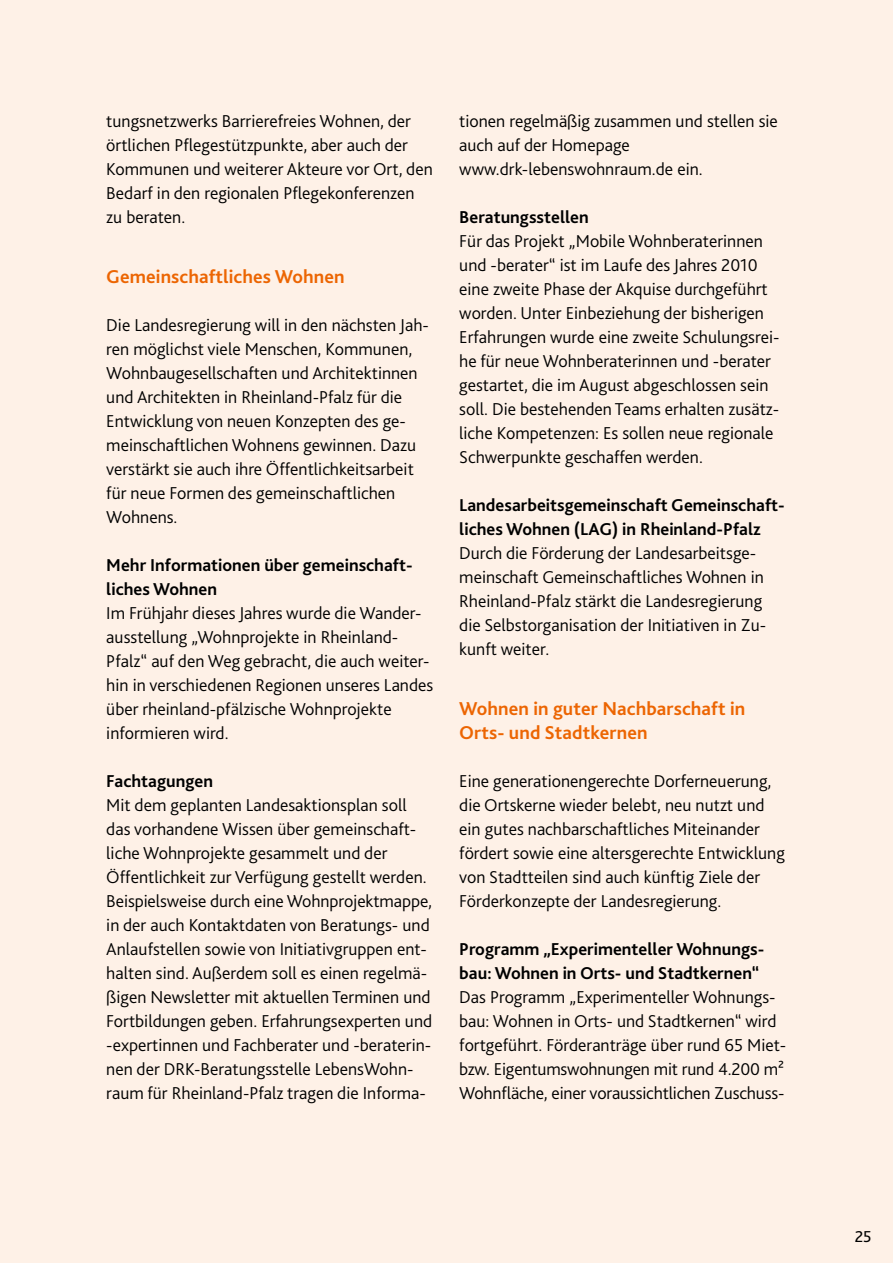
<style>
.page{position:relative;width:893px;height:1263px;background:#fef1e7}
.page>*{position:absolute;margin:0;border:0;box-sizing:border-box;transform-origin:0 0}
.t1{font:700 19.5px/24px "Bliss 2";letter-spacing:.005em;color:#ec6502}
.t2{font:300 18px/24px "Bliss 2";color:#000}
.t3{font:700 18px/24px "Bliss 2";color:#000}
.t4{font:16.5px "Bliss 2";color:#000}
</style>
<div class="page">
<p class="t2" style="left:106px;top:108px;width:328px">tungsnetzwerks Barrierefreies Wohnen, der örtlichen Pflegestützpunkte, aber auch der Kommunen und weiterer Akteure vor Ort, den Bedarf in den regionalen Pflegekonferenzen zu beraten.</p>
<p class="t1" style="left:106px;top:264px;width:240px">Gemeinschaftliches Wohnen</p>
<p class="t2" style="left:106px;top:312px;width:324px">Die Landesregierung will in den nächsten Jah&shy;ren möglichst viele Menschen, Kommunen, Wohnbaugesellschaften und Architektinnen und Architekten in Rheinland-Pfalz für die Entwicklung von neuen Konzepten des ge&shy;meinschaftlichen Wohnens gewinnen. Dazu verstärkt sie auch ihre Öffentlichkeitsarbeit für neue Formen des gemeinschaftlichen Wohnens.</p>
<p class="t3" style="left:106px;top:552px;width:306px">Mehr Informationen über gemeinschaft&shy;liches Wohnen</p>
<p class="t2" style="left:106px;top:600px;width:329px">Im Frühjahr dieses Jahres wurde die Wander&shy;ausstellung „Wohnprojekte in Rheinland-Pfalz“ auf den Weg gebracht, die auch weiter&shy;hin in verschiedenen Regionen unseres Landes über rheinland-pfälzische Wohnprojekte informieren wird.</p>
<p class="t3" style="left:106px;top:768px;width:108px">Fachtagungen</p>
<p class="t2" style="left:106px;top:792px;width:327px">Mit dem geplanten Landesaktionsplan soll das vorhandene Wissen über gemeinschaft&shy;liche Wohnprojekte gesammelt und der Öffentlichkeit zur Verfügung gestellt werden.<br>Beispielsweise durch eine Wohnprojektmappe, in der auch Kontaktdaten von Beratungs- und Anlaufstellen sowie von Initiativgruppen ent&shy;halten sind. Außerdem soll es einen regelmä&shy;ßigen Newsletter mit aktuellen Terminen und Fortbildungen geben. Erfahrungsexperten und -expertinnen und Fachberater und -beraterin&shy;nen der DRK-Beratungsstelle LebensWohn&shy;raum für Rheinland-Pfalz tragen die Informa-</p>
<p class="t2" style="left:459px;top:108px;width:320px">tionen regelmäßig zusammen und stellen sie auch auf der Homepage www.drk-lebenswohnraum.de ein.</p>
<p class="t3" style="left:459px;top:204px;width:131px">Beratungsstellen</p>
<p class="t2" style="left:459px;top:228px;width:322px">Für das Projekt „Mobile Wohnberaterinnen und -berater“ ist im Laufe des Jahres 2010 eine zweite Phase der Akquise durchgeführt worden. Unter Einbeziehung der bisherigen Erfahrungen wurde eine zweite Schulungsrei&shy;he für neue Wohnberaterinnen und -berater gestartet, die im August abgeschlossen sein soll. Die bestehenden Teams erhalten zusätz&shy;liche Kompetenzen: Es sollen neue regionale Schwerpunkte geschaffen werden.</p>
<p class="t3" style="left:459px;top:492px;width:327px">Landesarbeitsgemeinschaft Gemeinschaft&shy;liches Wohnen (LAG) in Rheinland-Pfalz</p>
<p class="t2" style="left:459px;top:540px;width:308px">Durch die Förderung der Landesarbeitsge&shy;meinschaft Gemeinschaftliches Wohnen in Rheinland-Pfalz stärkt die Landesregierung die Selbstorganisation der Initiativen in Zu&shy;kunft weiter.</p>
<p class="t1" style="left:459px;top:696px;width:287px">Wohnen in guter Nachbarschaft in<br>Orts- und Stadtkernen</p>
<p class="t2" style="left:459px;top:768px;width:327px">Eine generationengerechte Dorferneuerung, die Ortskerne wieder belebt, neu nutzt und ein gutes nachbarschaftliches Miteinander fördert sowie eine altersgerechte Entwicklung von Stadtteilen sind auch künftig Ziele der Förderkonzepte der Landesregierung.</p>
<p class="t3" style="left:459px;top:936px;width:306px">Programm „Experimenteller Wohnungs&shy;bau: Wohnen in Orts- und Stadtkernen“</p>
<p class="t2" style="left:459px;top:984px;width:328px">Das Programm „Experimenteller Wohnungs&shy;bau: Wohnen in Orts- und Stadtkernen“ wird fortgeführt. Förderanträge über rund 65 Miet&shy;bzw. Eigentumswohnungen mit rund 4.200 m²<br>Wohnfläche, einer voraussichtlichen Zuschuss-</p>
<p class="t4" style="left:855px;top:1226px;width:19px">25</p>
</div>
